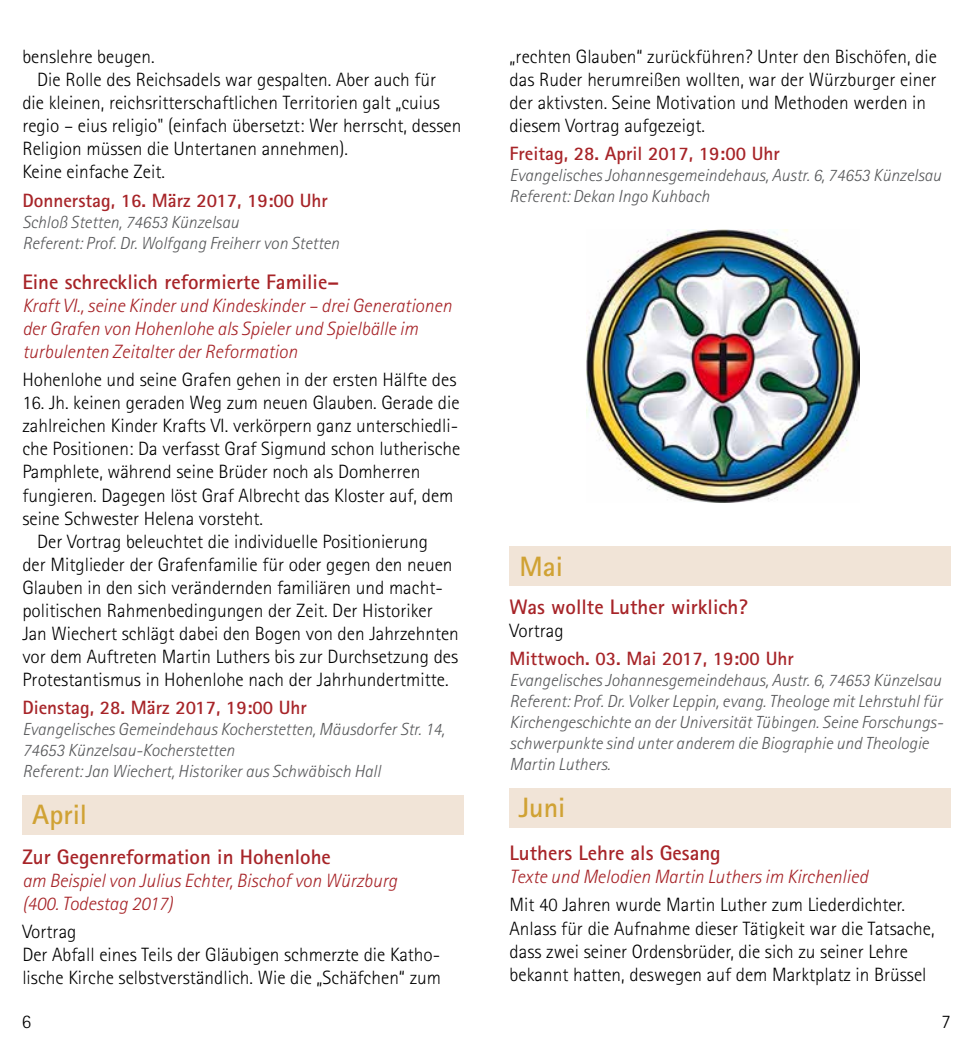
<style>
.page{position:relative;width:973px;height:1042px;background:#fff}
.page>*{position:absolute;margin:0;border:0;box-sizing:border-box;transform-origin:0 0}
.t1{font:700 28px "Rotis Sans Serif Std";color:#d0a234}
.t2{font:700 21px "Rotis Sans Serif Std";color:#a72428}
.t3{font:300 19.25px/23.1px "Rotis Sans Serif Std";color:#000}
.t4{font:italic 300 19.25px/23.1px "Rotis Sans Serif Std";color:#a72428}
.t5{font:700 19.25px "Rotis Sans Serif Std";color:#a72428}
.t6{font:italic 300 17.5px/21px "Rotis Sans Serif Std";color:#58595b}
</style>
<div class="page">
<div style="left:509px;top:546px;width:442px;height:40px;background:#f1e4d7"></div>
<img style="left:586px;top:229px;width:273px;height:273px">
<div style="left:22px;top:795px;width:442px;height:39px;background:#f1e4d7"></div>
<div style="left:508px;top:788px;width:442px;height:39px;background:#f1e4d7"></div>
<p class="t3" style="left:22px;top:45px;width:134px">benslehre beugen.</p>
<p class="t3" style="left:37px;top:68px;width:400px">Die Rolle des Reichsadels war gespalten. Aber auch für</p>
<p class="t3" style="left:22px;top:91px;width:419px">die kleinen, reichsritterschaftlichen Territorien galt „cuius</p>
<p class="t3" style="left:22px;top:114px;width:440px">regio – eius religio" (einfach übersetzt: Wer herrscht, dessen</p>
<p class="t3" style="left:22px;top:137px;width:327px">Religion müssen die Untertanen annehmen).</p>
<p class="t3" style="left:22px;top:160px;width:144px">Keine einfache Zeit.</p>
<p class="t5" style="left:22px;top:188px;width:307px">Donnerstag, 16. März 2017, 19:00 Uhr</p>
<p class="t6" style="left:22px;top:211px;width:318px">Schloß Stetten, 74653 Künzelsau<br>Referent: Prof. Dr. Wolfgang Freiherr von Stetten</p>
<p class="t2" style="left:22px;top:268px;width:318px">Eine schrecklich reformierte Familie–</p>
<p class="t4" style="left:22px;top:294px;width:431px">Kraft VI., seine Kinder und Kindeskinder – drei Generationen der Grafen von Hohenlohe als Spieler und Spielbälle im turbulenten Zeitalter der Reformation</p>
<p class="t3" style="left:22px;top:368px;width:435px">Hohenlohe und seine Grafen gehen in der ersten Hälfte des</p>
<p class="t3" style="left:22px;top:391px;width:438px">16. Jh. keinen geraden Weg zum neuen Glauben. Gerade die</p>
<p class="t3" style="left:22px;top:414px;width:437px">zahlreichen Kinder Krafts VI. verkörpern ganz unterschiedli-</p>
<p class="t3" style="left:22px;top:437px;width:439px">che Positionen: Da verfasst Graf Sigmund schon lutherische</p>
<p class="t3" style="left:22px;top:460px;width:399px">Pamphlete, während seine Brüder noch als Domherren</p>
<p class="t3" style="left:22px;top:483px;width:432px">fungieren. Dagegen löst Graf Albrecht das Kloster auf, dem</p>
<p class="t3" style="left:22px;top:506px;width:242px">seine Schwester Helena vorsteht.</p>
<p class="t3" style="left:37px;top:530px;width:392px">Der Vortrag beleuchtet die individuelle Positionierung</p>
<p class="t3" style="left:22px;top:553px;width:431px">der Mitglieder der Grafenfamilie für oder gegen den neuen</p>
<p class="t3" style="left:22px;top:576px;width:422px">Glauben in den sich verändernden familiären und macht-</p>
<p class="t3" style="left:22px;top:599px;width:412px">politischen Rahmenbedingungen der Zeit. Der Historiker</p>
<p class="t3" style="left:22px;top:622px;width:438px">Jan Wiechert schlägt dabei den Bogen von den Jahrzehnten</p>
<p class="t3" style="left:22px;top:645px;width:437px">vor dem Auftreten Martin Luthers bis zur Durchsetzung des</p>
<p class="t3" style="left:22px;top:668px;width:427px">Protestantismus in Hohenlohe nach der Jahrhundertmitte.</p>
<p class="t5" style="left:22px;top:696px;width:286px">Dienstag, 28. März 2017, 19:00 Uhr</p>
<p class="t6" style="left:22px;top:719px;width:424px">Evangelisches Gemeindehaus Kocherstetten, Mäusdorfer Str. 14,<br>74653 Künzelsau-Kocherstetten<br>Referent: Jan Wiechert, Historiker aus Schwäbisch Hall</p>
<h1 class="t1" style="left:32px;top:797px;width:56px">April</h1>
<p class="t2" style="left:22px;top:843px;width:310px">Zur Gegenreformation in Hohenlohe</p>
<p class="t4" style="left:22px;top:869px;width:376px">am Beispiel von Julius Echter, Bischof von Würzburg (400. Todestag 2017)</p>
<p class="t3" style="left:22px;top:920px;width:420px">Vortrag<br>Der Abfall eines Teils der Gläubigen schmerzte die Katho&shy;lische Kirche selbstverständlich. Wie die „Schäfchen“ zum</p>
<p class="t3" style="left:509px;top:45px;width:429px">„rechten Glauben“ zurückführen? Unter den Bischöfen, die das Ruder herumreißen wollten, war der Würzburger einer der aktivsten. Seine Motivation und Methoden werden in diesem Vortrag aufgezeigt.</p>
<p class="t5" style="left:509px;top:142px;width:272px">Freitag, 28. April 2017, 19:00 Uhr</p>
<p class="t6" style="left:509px;top:165px;width:433px">Evangelisches Johannesgemeindehaus, Austr. 6, 74653 Künzelsau<br>Referent: Dekan Ingo Kuhbach</p>
<h1 class="t1" style="left:519px;top:548px;width:45px">Mai</h1>
<p class="t2" style="left:509px;top:593px;width:239px">Was wollte Luther wirklich?</p>
<p class="t3" style="left:509px;top:619px;width:56px">Vortrag</p>
<p class="t5" style="left:509px;top:646px;width:286px">Mittwoch. 03. Mai 2017, 19:00 Uhr</p>
<p class="t6" style="left:509px;top:669px;width:435px">Evangelisches Johannesgemeindehaus, Austr. 6, 74653 Künzelsau Referent: Prof. Dr. Volker Leppin, evang. Theologe mit Lehrstuhl für Kirchengeschichte an der Universität Tübingen. Seine Forschungs&shy;schwerpunkte sind unter anderem die Biographie und Theologie Martin Luthers.</p>
<h1 class="t1" style="left:518px;top:790px;width:48px">Juni</h1>
<p class="t2" style="left:509px;top:840px;width:213px">Luthers Lehre als Gesang</p>
<p class="t4" style="left:509px;top:865px;width:360px">Texte und Melodien Martin Luthers im Kirchenlied</p>
<p class="t3" style="left:509px;top:893px;width:426px">Mit 40 Jahren wurde Martin Luther zum Liederdichter.<br>Anlass für die Aufnahme dieser Tätigkeit war die Tatsache, dass zwei seiner Ordensbrüder, die sich zu seiner Lehre bekannt hatten, deswegen auf dem Marktplatz in Brüssel</p>
<p class="t3" style="left:22px;top:1010px;width:11px">6</p>
<p class="t3" style="left:941px;top:1010px;width:11px">7</p>
</div>
